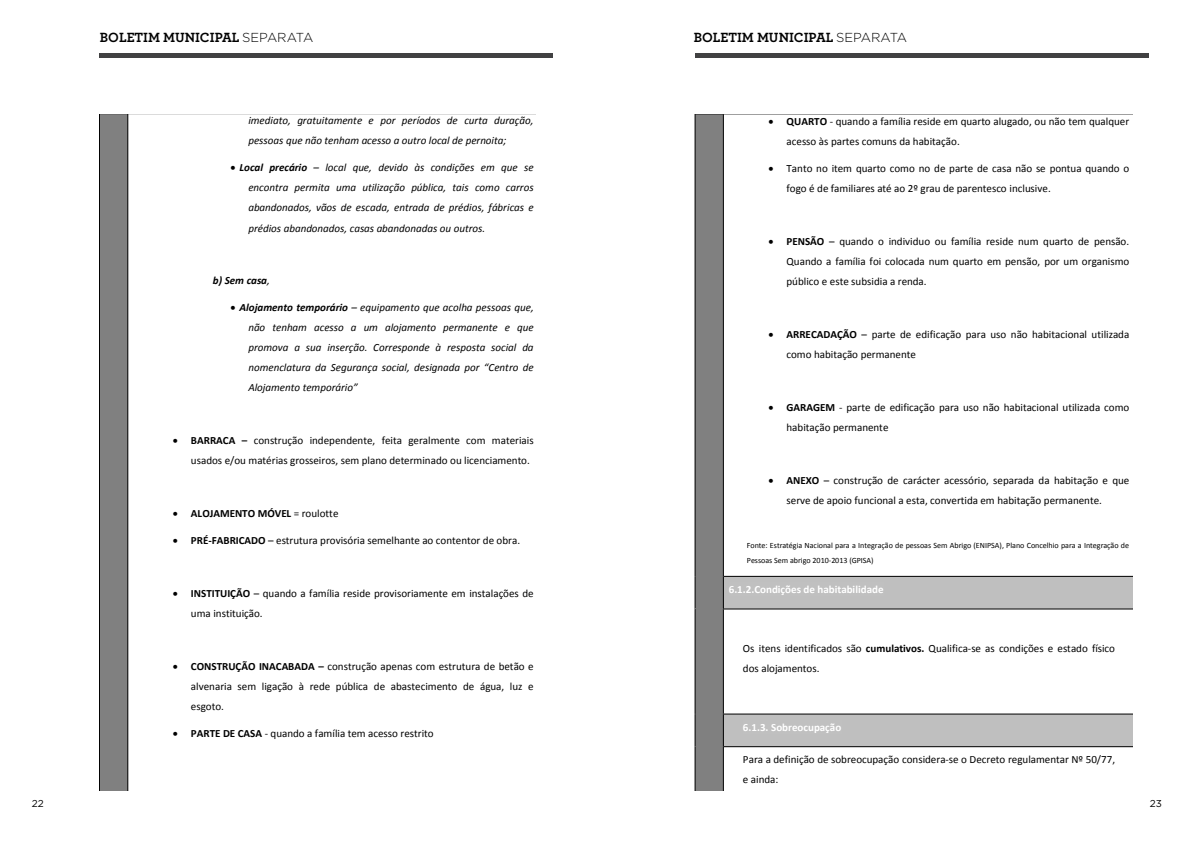
<style>
.page{position:relative;width:1191px;height:842px;background:#fff}
.page>*{position:absolute;margin:0;border:0;box-sizing:border-box;transform-origin:0 0}
.t1{font:700 14px "Archer";color:#000}
.t2{font:11px/20.2px "Calibri";color:#000}
.t3{font:italic 11px/20.1px "Calibri";color:#000;text-align:justify}
.t4{font:700 11px "Calibri";letter-spacing:-.005em;color:#fff}
.t5{font:700 11px "Calibri";color:#000}
.t6{font:italic 700 11px "Calibri";color:#000}
.t7{font:10px "Gotham";color:#000}
.t8{font:8px/14.6px "Calibri";letter-spacing:-.005em;color:#000}
.s1{font-family:"Gotham";font-weight:300;font-size:13px}
.s2{font-weight:700}
.s3{font-weight:400}
</style>
<div class="page">
<div style="left:695px;top:115px;width:28px;height:461px;background:#808080"></div>
<hr style="left:695px;top:115px;width:1px;height:461px;background:#000">
<hr style="left:723px;top:115px;width:1px;height:461px;background:#000">
<div style="left:695px;top:576px;width:28px;height:33px;background:#808080"></div>
<div style="left:723px;top:577px;width:6px;height:32px;background:#bfbfbf"></div>
<hr style="left:1129px;top:577px;width:4px;height:32px;background:#bfbfbf">
<div style="left:729px;top:577px;width:400px;height:32px;background:#bfbfbf"></div>
<hr style="left:723px;top:576px;width:410px;height:1px;background:#000">
<hr style="left:695px;top:577px;width:1px;height:32px;background:#000">
<hr style="left:723px;top:577px;width:1px;height:32px;background:#000">
<div style="left:695px;top:609px;width:28px;height:105px;background:#808080"></div>
<hr style="left:723px;top:609px;width:410px;height:1px;background:#000">
<hr style="left:695px;top:609px;width:1px;height:105px;background:#000">
<hr style="left:723px;top:609px;width:1px;height:105px;background:#000">
<div style="left:695px;top:714px;width:28px;height:32px;background:#808080"></div>
<div style="left:723px;top:714px;width:6px;height:32px;background:#bfbfbf"></div>
<hr style="left:1129px;top:714px;width:4px;height:32px;background:#bfbfbf">
<div style="left:729px;top:714px;width:400px;height:32px;background:#bfbfbf"></div>
<hr style="left:723px;top:714px;width:410px;height:1px;background:#000">
<hr style="left:695px;top:714px;width:1px;height:32px;background:#000">
<hr style="left:723px;top:714px;width:1px;height:32px;background:#000">
<div style="left:695px;top:746px;width:28px;height:45px;background:#808080"></div>
<hr style="left:723px;top:746px;width:410px;height:1px;background:#000">
<hr style="left:695px;top:747px;width:1px;height:44px;background:#000">
<hr style="left:723px;top:747px;width:1px;height:44px;background:#000">
<div style="left:100px;top:115px;width:28px;height:676px;background:#808080"></div>
<hr style="left:99px;top:115px;width:1px;height:676px;background:#000">
<hr style="left:128px;top:115px;width:1px;height:676px;background:#000">
<div style="left:99px;top:53px;width:454px;height:5px;background:#414142"></div>
<div style="left:695px;top:53px;width:453px;height:5px;background:#414142"></div>
<p class="t7" style="left:32px;top:797px;width:7px">22</p>
<p class="t1" style="left:100px;top:26px;width:215px">BOLETIM MUNICIPAL <span class="s1">SEPARATA</span></p>
<p class="t3" style="left:248px;top:110px;width:287px">imediato, gratuitamente e por períodos de curta duração, pessoas que não tenham acesso a outro local de pernoita;</p>
<p class="t3" style="left:248px;top:157px;width:287px;text-indent:-18px">• <span class="s2">Local precário</span> – local que, devido às condições em que se encontra permita uma utilização pública, tais como carros abandonados, vãos de escada, entrada de prédios, fábricas e prédios abandonados, casas abandonadas ou outros.</p>
<p class="t6" style="left:213px;top:273px;width:58px">b) Sem casa<span class="s3">,</span></p>
<p class="t3" style="left:248px;top:296px;width:287px;text-indent:-18px">• <span class="s2">Alojamento temporário</span> – equipamento que acolha pessoas que, não tenham acesso a um alojamento permanente e que promova a sua inserção. Corresponde à resposta social da nomenclatura da Segurança social, designada por “Centro de Alojamento temporário”</p>
<p class="t2" style="left:191px;top:430px;width:344px;text-indent:-18px">• <span class="s2">BARRACA –</span> construção independente, feita geralmente com materiais usados e/ou matérias grosseiros, sem plano determinado ou licenciamento.</p>
<p class="t5" style="left:173px;top:506px;width:167px">• ALOJAMENTO MÓVEL <span class="s3">= roulotte</span></p>
<p class="t2" style="left:173px;top:530px;width:349px">• <span class="s2">PRÉ-FABRICADO</span> – estrutura provisória semelhante ao contentor de obra.</p>
<p class="t2" style="left:191px;top:583px;width:344px;text-indent:-18px">• <span class="s2">INSTITUIÇÃO</span> – quando a família reside provisoriamente em instalações de uma instituição.</p>
<p class="t2" style="left:191px;top:656px;width:344px;text-align:justify;text-indent:-18px">• <span class="s2">CONSTRUÇÃO INACABADA –</span> construção apenas com estrutura de betão e alvenaria sem ligação à rede pública de abastecimento de água, luz e esgoto.</p>
<p class="t2" style="left:173px;top:723px;width:262px">• <span class="s2">PARTE DE CASA</span> - quando a família tem acesso restrito</p>
<p class="t1" style="left:694px;top:26px;width:215px">BOLETIM MUNICIPAL <span class="s1">SEPARATA</span></p>
<p class="t2" style="left:786px;top:111px;width:344px;text-indent:-18px">• <span class="s2">QUARTO</span> - quando a família reside em quarto alugado, ou não tem qualquer acesso às partes comuns da habitação.</p>
<p class="t2" style="left:786px;top:158px;width:344px;text-indent:-18px">• Tanto no item quarto como no de parte de casa não se pontua quando o fogo é de familiares até ao 2º grau de parentesco inclusive.</p>
<p class="t2" style="left:786px;top:231px;width:344px;text-align:justify;text-indent:-18px">• <span class="s2">PENSÃO</span> – quando o individuo ou família reside num quarto de pensão.<br>Quando a família foi colocada num quarto em pensão, por um organismo público e este subsidia a renda.</p>
<p class="t2" style="left:786px;top:324px;width:344px;text-indent:-18px">• <span class="s2">ARRECADAÇÃO</span> – parte de edificação para uso não habitacional utilizada como habitação permanente</p>
<p class="t2" style="left:786px;top:398px;width:344px;text-indent:-18px">• <span class="s2">GARAGEM</span> - parte de edificação para uso não habitacional utilizada como habitação permanente</p>
<p class="t2" style="left:786px;top:470px;width:344px;text-indent:-18px">• <span class="s2">ANEXO</span> – construção de carácter acessório, separada da habitação e que serve de apoio funcional a esta, convertida em habitação permanente.</p>
<p class="t8" style="left:747px;top:538px;width:384px">Fonte: Estratégia Nacional para a Integração de pessoas Sem Abrigo (ENIPSA), Plano Concelhio para a Integração de<br>Pessoas Sem abrigo 2010-2013 (GPISA)</p>
<p class="t4" style="left:729px;top:582px;width:156px">6.1.2.Condições de habitabilidade</p>
<p class="t2" style="left:743px;top:638px;width:374px">Os itens identificados são <span class="s2">cumulativos.</span> Qualifica-se as condições e estado físico dos alojamentos.</p>
<p class="t4" style="left:743px;top:720px;width:100px">6.1.3. Sobreocupação</p>
<p class="t2" style="left:743px;top:750px;width:374px">Para a definição de sobreocupação considera-se o Decreto regulamentar Nº 50/77, e ainda:</p>
<p class="t7" style="left:1149px;top:797px;width:7px">23</p>
</div>
